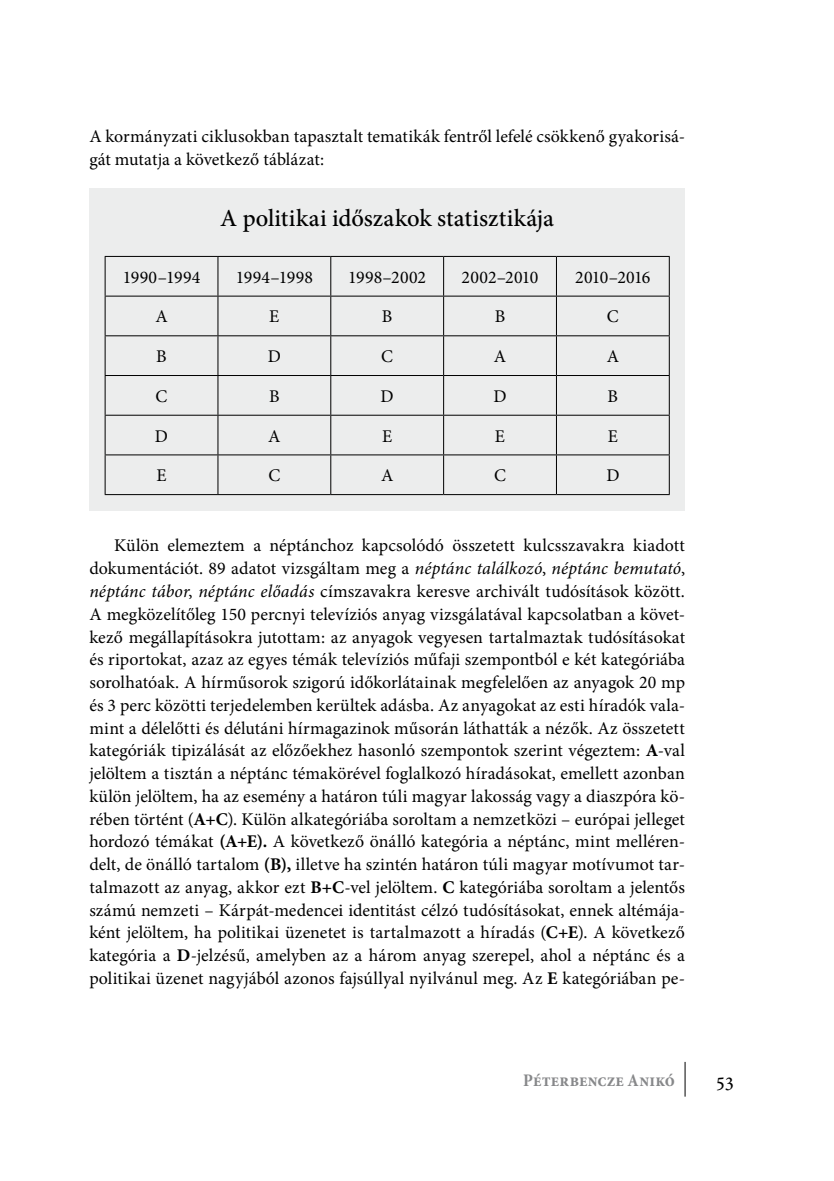
<style>
.page{position:relative;width:834px;height:1181px;background:#fff}
.page>*{position:absolute;margin:0;border:0;box-sizing:border-box;transform-origin:0 0}
.t1{font:500 24.5px "Minion Pro";color:#000}
.t2{font:21px "Minion Pro";color:#000}
.t3{font:17.85px/22.8px "Minion Pro";letter-spacing:.005em;color:#000}
.t4{font:700 condensed 17.85px "Minion Pro";letter-spacing:.01em;color:#87888a}
.t5{font:17.85px "Minion Pro";letter-spacing:-.04em;color:#000}
.s1{font-style:italic}
.s2{font-weight:700}
</style>
<div class="page">
<hr style="left:684px;top:1062px;width:1px;height:34px;background:#000">
<div style="left:89px;top:189px;width:596px;height:322px;background:#eceded"></div>
<hr style="left:105px;top:256px;width:113px;height:1px;background:#000">
<hr style="left:105px;top:257px;width:1px;height:39px;background:#000">
<hr style="left:218px;top:256px;width:113px;height:1px;background:#000">
<hr style="left:217px;top:257px;width:1px;height:39px;background:#000">
<hr style="left:331px;top:256px;width:112px;height:1px;background:#000">
<hr style="left:330px;top:257px;width:1px;height:39px;background:#000">
<hr style="left:443px;top:256px;width:113px;height:1px;background:#000">
<hr style="left:443px;top:257px;width:1px;height:39px;background:#000">
<hr style="left:556px;top:256px;width:113px;height:1px;background:#000">
<hr style="left:556px;top:257px;width:1px;height:39px;background:#000">
<hr style="left:668px;top:257px;width:1px;height:39px;background:#000">
<hr style="left:105px;top:296px;width:113px;height:1px;background:#000">
<hr style="left:105px;top:296px;width:1px;height:39px;background:#000">
<hr style="left:218px;top:296px;width:113px;height:1px;background:#000">
<hr style="left:217px;top:296px;width:1px;height:39px;background:#000">
<hr style="left:331px;top:296px;width:112px;height:1px;background:#000">
<hr style="left:330px;top:296px;width:1px;height:39px;background:#000">
<hr style="left:443px;top:296px;width:113px;height:1px;background:#000">
<hr style="left:443px;top:296px;width:1px;height:39px;background:#000">
<hr style="left:556px;top:296px;width:113px;height:1px;background:#000">
<hr style="left:556px;top:296px;width:1px;height:39px;background:#000">
<hr style="left:668px;top:296px;width:1px;height:39px;background:#000">
<hr style="left:105px;top:335px;width:113px;height:1px;background:#000">
<hr style="left:105px;top:336px;width:1px;height:39px;background:#000">
<hr style="left:218px;top:335px;width:113px;height:1px;background:#000">
<hr style="left:217px;top:336px;width:1px;height:39px;background:#000">
<hr style="left:331px;top:335px;width:112px;height:1px;background:#000">
<hr style="left:330px;top:336px;width:1px;height:39px;background:#000">
<hr style="left:443px;top:335px;width:113px;height:1px;background:#000">
<hr style="left:443px;top:336px;width:1px;height:39px;background:#000">
<hr style="left:556px;top:335px;width:113px;height:1px;background:#000">
<hr style="left:556px;top:336px;width:1px;height:39px;background:#000">
<hr style="left:668px;top:336px;width:1px;height:39px;background:#000">
<hr style="left:105px;top:375px;width:113px;height:1px;background:#000">
<hr style="left:105px;top:376px;width:1px;height:39px;background:#000">
<hr style="left:218px;top:375px;width:113px;height:1px;background:#000">
<hr style="left:217px;top:376px;width:1px;height:39px;background:#000">
<hr style="left:331px;top:375px;width:112px;height:1px;background:#000">
<hr style="left:330px;top:376px;width:1px;height:39px;background:#000">
<hr style="left:443px;top:375px;width:113px;height:1px;background:#000">
<hr style="left:443px;top:376px;width:1px;height:39px;background:#000">
<hr style="left:556px;top:375px;width:113px;height:1px;background:#000">
<hr style="left:556px;top:376px;width:1px;height:39px;background:#000">
<hr style="left:668px;top:376px;width:1px;height:39px;background:#000">
<hr style="left:105px;top:415px;width:113px;height:1px;background:#000">
<hr style="left:105px;top:416px;width:1px;height:38px;background:#000">
<hr style="left:218px;top:415px;width:113px;height:1px;background:#000">
<hr style="left:217px;top:416px;width:1px;height:38px;background:#000">
<hr style="left:331px;top:415px;width:112px;height:1px;background:#000">
<hr style="left:330px;top:416px;width:1px;height:38px;background:#000">
<hr style="left:443px;top:415px;width:113px;height:1px;background:#000">
<hr style="left:443px;top:416px;width:1px;height:38px;background:#000">
<hr style="left:556px;top:415px;width:113px;height:1px;background:#000">
<hr style="left:556px;top:416px;width:1px;height:38px;background:#000">
<hr style="left:668px;top:416px;width:1px;height:38px;background:#000">
<hr style="left:105px;top:454px;width:113px;height:1px;background:#000">
<hr style="left:105px;top:455px;width:1px;height:39px;background:#000">
<hr style="left:218px;top:454px;width:113px;height:1px;background:#000">
<hr style="left:217px;top:455px;width:1px;height:39px;background:#000">
<hr style="left:331px;top:454px;width:112px;height:1px;background:#000">
<hr style="left:330px;top:455px;width:1px;height:39px;background:#000">
<hr style="left:443px;top:454px;width:113px;height:1px;background:#000">
<hr style="left:443px;top:455px;width:1px;height:39px;background:#000">
<hr style="left:556px;top:454px;width:113px;height:1px;background:#000">
<hr style="left:556px;top:455px;width:1px;height:39px;background:#000">
<hr style="left:668px;top:455px;width:1px;height:39px;background:#000">
<hr style="left:105px;top:494px;width:113px;height:1px;background:#000">
<hr style="left:218px;top:494px;width:113px;height:1px;background:#000">
<hr style="left:331px;top:494px;width:112px;height:1px;background:#000">
<hr style="left:443px;top:494px;width:113px;height:1px;background:#000">
<hr style="left:556px;top:494px;width:113px;height:1px;background:#000">
<p class="t3" style="left:89px;top:125px;width:597px">A kormányzati ciklusokban tapasztalt tematikák fentről lefelé csökkenő gyakorisá&shy;gát mutatja a következő táblázat:</p>
<h1 class="t1" style="left:220px;top:202px;width:335px">A politikai időszakok statisztikája</h1>
<p class="t3" style="left:123px;top:266px;width:79px">1990–1994</p>
<p class="t3" style="left:236px;top:266px;width:79px">1994–1998</p>
<p class="t3" style="left:348px;top:266px;width:79px">1998–2002</p>
<p class="t3" style="left:461px;top:266px;width:78px">2002–2010</p>
<p class="t5" style="left:575px;top:265px;width:77px">2010–2016</p>
<p class="t3" style="left:155px;top:305px;width:14px">A</p>
<p class="t3" style="left:269px;top:305px;width:12px">E</p>
<p class="t3" style="left:382px;top:305px;width:12px">B</p>
<p class="t3" style="left:494px;top:305px;width:12px">B</p>
<p class="t3" style="left:606px;top:305px;width:13px">C</p>
<p class="t3" style="left:156px;top:345px;width:12px">B</p>
<p class="t3" style="left:268px;top:345px;width:15px">D</p>
<p class="t3" style="left:381px;top:345px;width:13px">C</p>
<p class="t3" style="left:494px;top:345px;width:14px">A</p>
<p class="t3" style="left:606px;top:345px;width:14px">A</p>
<p class="t3" style="left:156px;top:385px;width:13px">C</p>
<p class="t3" style="left:269px;top:385px;width:12px">B</p>
<p class="t3" style="left:380px;top:385px;width:15px">D</p>
<p class="t3" style="left:493px;top:385px;width:15px">D</p>
<p class="t3" style="left:607px;top:385px;width:12px">B</p>
<p class="t3" style="left:155px;top:424px;width:15px">D</p>
<p class="t3" style="left:268px;top:424px;width:14px">A</p>
<p class="t3" style="left:382px;top:424px;width:12px">E</p>
<p class="t3" style="left:495px;top:424px;width:12px">E</p>
<p class="t3" style="left:607px;top:424px;width:12px">E</p>
<p class="t3" style="left:156px;top:464px;width:12px">E</p>
<p class="t3" style="left:268px;top:464px;width:13px">C</p>
<p class="t3" style="left:381px;top:464px;width:14px">A</p>
<p class="t3" style="left:494px;top:464px;width:13px">C</p>
<p class="t3" style="left:606px;top:464px;width:15px">D</p>
<p class="t3" style="left:89px;top:534px;width:597px;text-align:justify;text-indent:25px">Külön elemeztem a néptánchoz kapcsolódó összetett kulcsszavakra kiadott dokumentációt. 89 adatot vizsgáltam meg a <span class="s1">néptánc találkozó</span>, <span class="s1">néptánc bemutató</span>, <span class="s1">néptánc tábor</span>, <span class="s1">néptánc előadás</span> címszavakra keresve archivált tudósítások között.<br>A megközelítőleg 150 percnyi televíziós anyag vizsgálatával kapcsolatban a követ&shy;kező megállapításokra jutottam: az anyagok vegyesen tartalmaztak tudósításokat és riportokat, azaz az egyes témák televíziós műfaji szempontból e két kategóriába sorolhatóak. A hírműsorok szigorú időkorlátainak megfelelően az anyagok 20 mp és 3 perc közötti terjedelemben kerültek adásba. Az anyagokat az esti híradók vala&shy;mint a délelőtti és délutáni hírmagazinok műsorán láthatták a nézők. Az összetett kategóriák tipizálását az előzőekhez hasonló szempontok szerint végeztem: <span class="s2">A</span>-val jelöltem a tisztán a néptánc témakörével foglalkozó híradásokat, emellett azonban külön jelöltem, ha az esemény a határon túli magyar lakosság vagy a diaszpóra kö&shy;rében történt (<span class="s2">A+C</span>). Külön alkategóriába soroltam a nemzetközi – európai jelleget hordozó témákat <span class="s2">(A+E).</span> A következő önálló kategória a néptánc, mint melléren&shy;delt, de önálló tartalom <span class="s2">(B),</span> illetve ha szintén határon túli magyar motívumot tar&shy;talmazott az anyag, akkor ezt <span class="s2">B+C</span>-vel jelöltem. <span class="s2">C</span> kategóriába soroltam a jelentős számú nemzeti – Kárpát-medencei identitást célzó tudósításokat, ennek altémája&shy;ként jelöltem, ha politikai üzenetet is tartalmazott a híradás (<span class="s2">C+E</span>). A következő kategória a <span class="s2">D</span>-jelzésű, amelyben az a három anyag szerepel, ahol a néptánc és a politikai üzenet nagyjából azonos fajsúllyal nyilvánul meg. Az <span class="s2">E</span> kategóriában pe-</p>
<p class="t4" style="left:523px;top:1067px;width:153px">Péterbencze Anikó</p>
<p class="t2" style="left:715px;top:1066px;width:21px">53</p>
</div>
